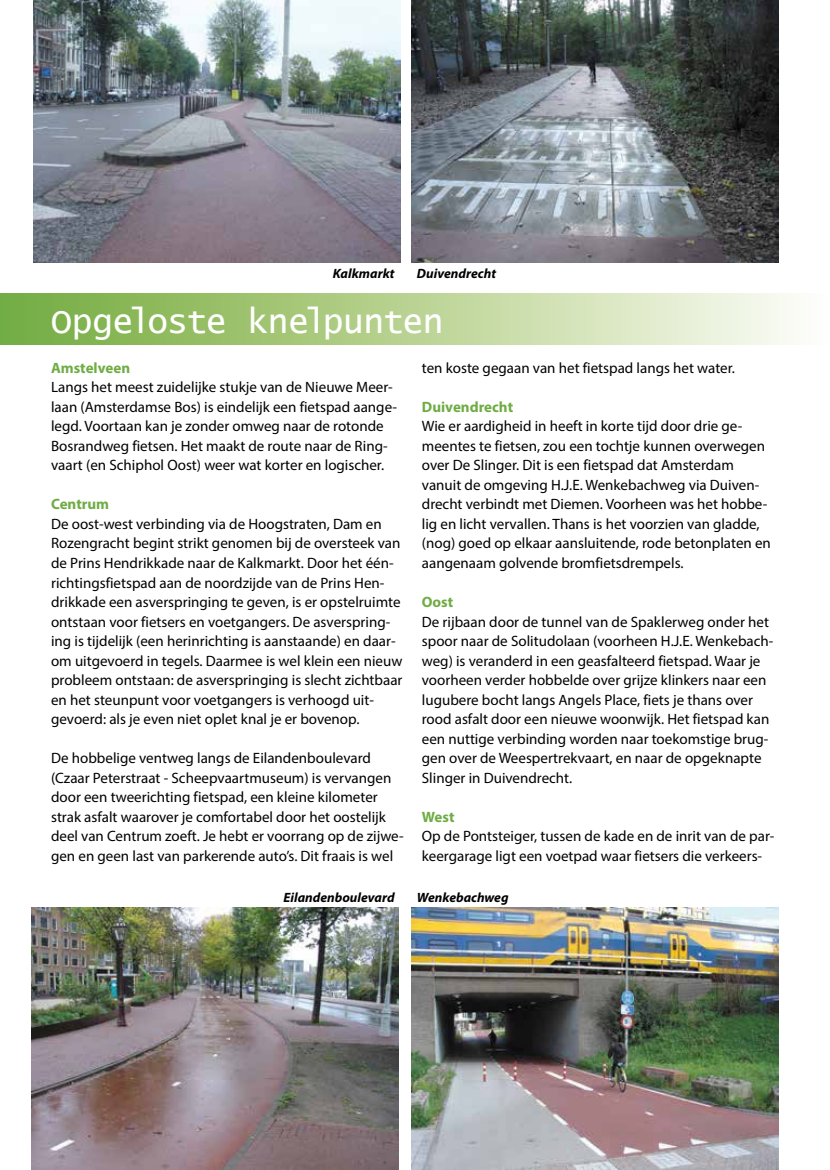
<style>
.page{position:relative;width:830px;height:1170px;background:#fff}
.page>*{position:absolute;margin:0;border:0;box-sizing:border-box;transform-origin:0 0}
.t1{font:34.5px "Lucida Console";letter-spacing:-.03em;color:#fff}
.t2{font:15px/19.5px "Myriad Pro";color:#000}
.t3{font:700 15px "Myriad Pro";color:#6fac44}
.t4{font:italic 700 13.5px "Myriad Pro";color:#000}
</style>
<div class="page">
<img style="left:33px;top:0;width:367px;height:262px">
<img style="left:411px;top:0;width:367px;height:262px">
<img style="left:32px;top:907px;width:367px;height:262px">
<div style="left:0;top:293px;width:829px;height:51px;background:linear-gradient(to right,#73aa39,#fffef6)"></div>
<img style="left:411px;top:907px;width:367px;height:262px">
<p class="t4" style="left:333px;top:265px;width:63px">Kalkmarkt</p>
<p class="t4" style="left:417px;top:265px;width:81px">Duivendrecht</p>
<h1 class="t1" style="left:51px;top:306px;width:394px">Opgeloste knelpunten</h1>
<p class="t3" style="left:51px;top:358px;width:80px">Amstelveen</p>
<p class="t2" style="left:51px;top:377px;width:347px">Langs het meest zuidelijke stukje van de Nieuwe Meer&shy;laan (Amsterdamse Bos) is eindelijk een fietspad aange&shy;legd. Voortaan kan je zonder omweg naar de rotonde Bosrandweg fietsen. Het maakt de route naar de Ring&shy;vaart (en Schiphol Oost) weer wat korter en logischer.</p>
<p class="t3" style="left:51px;top:494px;width:60px">Centrum</p>
<p class="t2" style="left:51px;top:514px;width:353px">De oost-west verbinding via de Hoogstraten, Dam en Rozengracht begint strikt genomen bij de oversteek van de Prins Hendrikkade naar de Kalkmarkt. Door het één&shy;richtingsfietspad aan de noordzijde van de Prins Hen&shy;drikkade een asverspringing te geven, is er opstelruimte ontstaan voor fietsers en voetgangers. De asverspring&shy;ing is tijdelijk (een herinrichting is aanstaande) en daar&shy;om uitgevoerd in tegels. Daarmee is wel klein een nieuw probleem ontstaan: de asverspringing is slecht zichtbaar en het steunpunt voor voetgangers is verhoogd uit&shy;gevoerd: als je even niet oplet knal je er bovenop.</p>
<p class="t2" style="left:51px;top:748px;width:354px">De hobbelige ventweg langs de Eilandenboulevard (Czaar Peterstraat - Scheepvaartmuseum) is vervangen door een tweerichting fietspad, een kleine kilometer strak asfalt waarover je comfortabel door het oostelijk deel van Centrum zoeft. Je hebt er voorrang op de zijwe&shy;gen en geen last van parkerende auto’s. Dit fraais is wel</p>
<p class="t4" style="left:283px;top:888px;width:112px">Eilandenboulevard</p>
<p class="t2" style="left:421px;top:358px;width:314px">ten koste gegaan van het fietspad langs het water.</p>
<p class="t3" style="left:421px;top:397px;width:93px">Duivendrecht</p>
<p class="t2" style="left:421px;top:416px;width:350px">Wie er aardigheid in heeft in korte tijd door drie ge&shy;meentes te fietsen, zou een tochtje kunnen overwegen over De Slinger. Dit is een fietspad dat Amsterdam vanuit de omgeving H.J.E. Wenkebachweg via Duiven&shy;drecht verbindt met Diemen. Voorheen was het hobbe&shy;lig en licht vervallen. Thans is het voorzien van gladde, (nog) goed op elkaar aansluitende, rode betonplaten en aangenaam golvende bromfietsdrempels.</p>
<p class="t3" style="left:421px;top:592px;width:33px">Oost</p>
<p class="t2" style="left:421px;top:611px;width:353px">De rijbaan door de tunnel van de Spaklerweg onder het spoor naar de Solitudolaan (voorheen H.J.E. Wenkebach&shy;weg) is veranderd in een geasfalteerd fietspad. Waar je voorheen verder hobbelde over grijze klinkers naar een lugubere bocht langs Angels Place, fiets je thans over rood asfalt door een nieuwe woonwijk. Het fietspad kan een nuttige verbinding worden naar toekomstige brug&shy;gen over de Weespertrekvaart, en naar de opgeknapte Slinger in Duivendrecht.</p>
<p class="t3" style="left:421px;top:806px;width:34px">West</p>
<p class="t2" style="left:421px;top:826px;width:354px">Op de Pontsteiger, tussen de kade en de inrit van de par&shy;keergarage ligt een voetpad waar fietsers die verkeers-</p>
<p class="t4" style="left:417px;top:888px;width:93px">Wenkebachweg</p>
</div>
